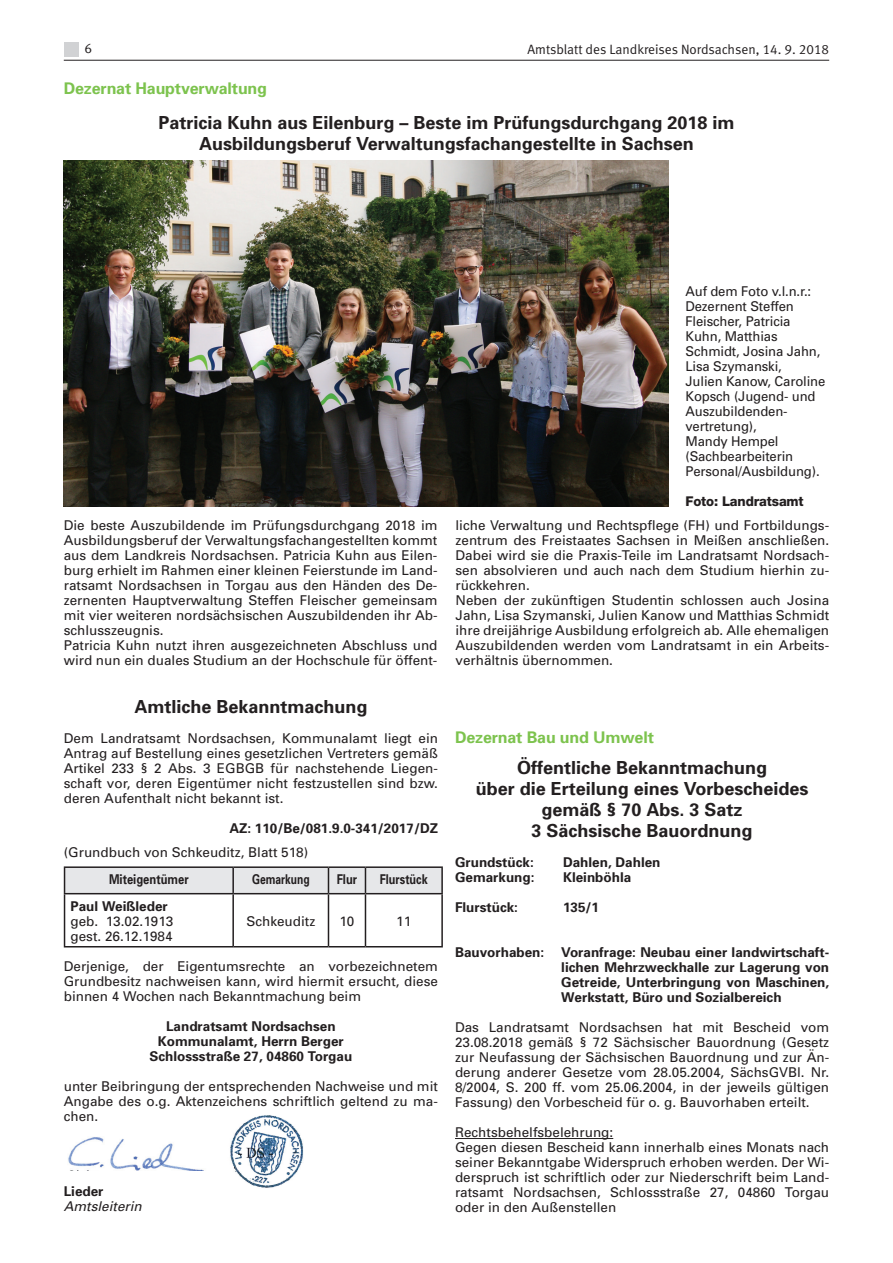
<style>
.page{position:relative;width:893px;height:1263px;background:#fff}
.page>*{position:absolute;margin:0;border:0;box-sizing:border-box;transform-origin:0 0}
.t1{font:700 18px/21px "Univers";color:#231f20;text-align:center}
.t2{font:700 16.05px "Univers";letter-spacing:-.01em;color:#7dc34e}
.t3{font:13.5px/15px "Univers";color:#231f20}
.t4{font:700 13.5px/15px "Univers";color:#231f20;text-align:justify}
.t5{font:13.5px "Meta Normal LF";color:#231f20}
.t6{font:700 13.5px "Univers";color:#231f20;scale:.83 1}
.t7{font:800 13.5px "Helvetica Neue";letter-spacing:-.01em;color:#231f20}
.t8{font:italic 13.5px "Univers";color:#231f20}
.t9{font:700 13.5px "Univers";color:#231f20;scale:.76 1}
.t10{font:700 13.5px "Univers";color:#231f20;scale:.81 1}
</style>
<div class="page">
<hr style="left:64px;top:60px;width:765px;height:1px;background:#231f20">
<div style="left:64px;top:43px;width:15px;height:14px;background:#d1d2d4"></div>
<hr style="left:455px;top:1138px;width:158px;height:1px;background:#231f20">
<img style="left:64px;top:160px;width:604px;height:347px">
<img style="left:68px;top:1137px;width:135px;height:33px">
<img style="left:230px;top:1115px;width:73px;height:73px">
<hr style="left:64px;top:866px;width:169px;height:2px;background:#231f20">
<hr style="left:233px;top:866px;width:95px;height:2px;background:#231f20">
<hr style="left:328px;top:866px;width:37px;height:2px;background:#231f20">
<hr style="left:365px;top:866px;width:78px;height:2px;background:#231f20">
<svg style="left:64px;top:867px;width:377px;height:26px;background:#dbdcde"></svg>
<hr style="left:441px;top:868px;width:2px;height:25px;background:#231f20">
<hr style="left:64px;top:893px;width:169px;height:1px;background:#231f20">
<hr style="left:64px;top:894px;width:1px;height:52px;background:#231f20">
<hr style="left:233px;top:893px;width:95px;height:1px;background:#231f20">
<hr style="left:232px;top:894px;width:2px;height:52px;background:#231f20">
<hr style="left:328px;top:893px;width:37px;height:1px;background:#231f20">
<hr style="left:328px;top:894px;width:1px;height:52px;background:#231f20">
<hr style="left:365px;top:893px;width:78px;height:1px;background:#231f20">
<hr style="left:365px;top:894px;width:1px;height:52px;background:#231f20">
<hr style="left:441px;top:894px;width:2px;height:52px;background:#231f20">
<hr style="left:64px;top:946px;width:169px;height:1px;background:#231f20">
<hr style="left:233px;top:946px;width:95px;height:1px;background:#231f20">
<hr style="left:328px;top:946px;width:37px;height:1px;background:#231f20">
<hr style="left:365px;top:946px;width:78px;height:1px;background:#231f20">
<p class="t5" style="left:85px;top:41px;width:9px">6</p>
<p class="t5" style="left:527px;top:41px;width:303px">Amtsblatt des Landkreises Nordsachsen, 14. 9. 2018</p>
<p class="t2" style="left:64px;top:78px;width:205px">Dezernat Hauptverwaltung</p>
<h1 class="t1" style="left:158px;top:112px;width:578px">Patricia Kuhn aus Eilenburg – Beste im Prüfungsdurchgang 2018 im<br>Ausbildungsberuf Verwaltungsfachangestellte in Sachsen</h1>
<p class="t3" style="left:685px;top:283px;width:141px">Auf dem Foto v.l.n.r.:<br>Dezernent Steffen<br>Fleischer, Patricia<br>Kuhn, Matthias<br>Schmidt, Josina Jahn,<br>Lisa Szymanski,<br>Julien Kanow, Caroline<br>Kopsch (Jugend- und<br>Auszubildenden&shy;vertretung),<br>Mandy Hempel (Sachbearbeiterin<br>Personal/Ausbildung).</p>
<p class="t7" style="left:685px;top:493px;width:120px">Foto: Landratsamt</p>
<p class="t3" style="left:64px;top:517px;width:375px">Die beste Auszubildende im Prüfungsdurchgang 2018 im Ausbildungsberuf der Verwaltungsfachangestellten kommt aus dem Landkreis Nordsachsen. Patricia Kuhn aus Eilen&shy;burg erhielt im Rahmen einer kleinen Feierstunde im Land&shy;ratsamt Nordsachsen in Torgau aus den Händen des De&shy;zernenten Hauptverwaltung Steffen Fleischer gemeinsam mit vier weiteren nordsächsischen Auszubildenden ihr Ab&shy;schlusszeugnis.<br>Patricia Kuhn nutzt ihren ausgezeichneten Abschluss und wird nun ein duales Studium an der Hochschule für öffent-</p>
<p class="t3" style="left:455px;top:517px;width:375px">liche Verwaltung und Rechtspflege (FH) und Fortbildungs&shy;zentrum des Freistaates Sachsen in Meißen anschließen.<br>Dabei wird sie die Praxis-Teile im Landratsamt Nordsach&shy;sen absolvieren und auch nach dem Studium hierhin zu&shy;rückkehren.<br>Neben der zukünftigen Studentin schlossen auch Josina Jahn, Lisa Szymanski, Julien Kanow und Matthias Schmidt ihre dreijährige Ausbildung erfolgreich ab. Alle ehemaligen Auszubildenden werden vom Landratsamt in ein Arbeits&shy;verhältnis übernommen.</p>
<h1 class="t1" style="left:134px;top:695px;width:235px">Amtliche Bekanntmachung</h1>
<p class="t3" style="left:64px;top:730px;width:376px;text-align:justify">Dem Landratsamt Nordsachsen, Kommunalamt liegt ein Antrag auf Bestellung eines gesetzlichen Vertreters gemäß Artikel 233 § 2 Abs. 3 EGBGB für nachstehende Liegen&shy;schaft vor, deren Eigentümer nicht festzustellen sind bzw. deren Aufenthalt nicht bekannt ist.</p>
<p class="t4" style="left:229px;top:820px;width:210px">AZ: 110/Be/081.9.0-341/2017/DZ</p>
<p class="t3" style="left:64px;top:844px;width:246px">(Grundbuch von Schkeuditz, Blatt 518)</p>
<p class="t2" style="left:455px;top:727px;width:200px">Dezernat Bau und Umwelt</p>
<h1 class="t1" style="left:476px;top:757px;width:334px">Öffentliche Bekanntmachung<br>über die Erteilung eines Vorbescheides gemäß § 70 Abs. 3 Satz<br>3 Sächsische Bauordnung</h1>
<p class="t4" style="left:455px;top:854px;width:80px">Grundstück:</p>
<p class="t4" style="left:563px;top:854px;width:99px">Dahlen, Dahlen</p>
<p class="t4" style="left:455px;top:869px;width:81px">Gemarkung:</p>
<p class="t4" style="left:563px;top:869px;width:70px">Kleinböhla</p>
<p class="t4" style="left:455px;top:899px;width:65px">Flurstück:</p>
<p class="t4" style="left:563px;top:899px;width:38px">135/1</p>
<p class="t4" style="left:455px;top:944px;width:91px">Bauvorhaben:</p>
<p class="t4" style="left:561px;top:944px;width:269px">Voranfrage: Neubau einer landwirtschaft&shy;lichen Mehrzweckhalle zur Lagerung von Getreide, Unterbringung von Maschinen, Werkstatt, Büro und Sozialbereich</p>
<p class="t3" style="left:455px;top:1020px;width:376px;text-align:justify">Das Landratsamt Nordsachsen hat mit Bescheid vom 23.08.2018 gemäß § 72 Sächsischer Bauordnung (Gesetz zur Neufassung der Sächsischen Bauordnung und zur Än&shy;derung anderer Gesetze vom 28.05.2004, SächsGVBl. Nr.<br>8/2004, S. 200 ff. vom 25.06.2004, in der jeweils gültigen Fassung) den Vorbescheid für o. g. Bauvorhaben erteilt.</p>
<p class="t3" style="left:455px;top:1125px;width:376px">Rechtsbehelfsbelehrung:<br>Gegen diesen Bescheid kann innerhalb eines Monats nach seiner Bekanntgabe Widerspruch erhoben werden. Der Wi&shy;derspruch ist schriftlich oder zur Niederschrift beim Land&shy;ratsamt Nordsachsen, Schlossstraße 27, 04860 Torgau oder in den Außenstellen</p>
<p class="t6" style="left:109px;top:871px;width:98px">Miteigentümer</p>
<p class="t9" style="left:252px;top:871px;width:77px">Gemarkung</p>
<p class="t6" style="left:337px;top:871px;width:26px">Flur</p>
<p class="t10" style="left:380px;top:871px;width:61px">Flurstück</p>
<p class="t4" style="left:71px;top:898px;width:99px">Paul Weißleder</p>
<p class="t3" style="left:71px;top:913px;width:104px">geb. 13.02.1913 gest. 26.12.1984</p>
<p class="t3" style="left:246px;top:913px;width:70px">Schkeuditz</p>
<p class="t3" style="left:339px;top:913px;width:17px">10</p>
<p class="t3" style="left:396px;top:913px;width:17px">11</p>
<p class="t3" style="left:64px;top:959px;width:376px;text-align:justify">Derjenige, der Eigentumsrechte an vorbezeichnetem Grundbesitz nachweisen kann, wird hiermit ersucht, diese binnen 4 Wochen nach Bekanntmachung beim</p>
<p class="t4" style="left:149px;top:1018px;width:204px;text-align:center">Landratsamt Nordsachsen<br>Kommunalamt, Herrn Berger<br>Schlossstraße 27, 04860 Torgau</p>
<p class="t3" style="left:64px;top:1079px;width:376px;text-align:justify">unter Beibringung der entsprechenden Nachweise und mit Angabe des o.g. Aktenzeichens schriftlich geltend zu ma&shy;chen.</p>
<p class="t4" style="left:64px;top:1183px;width:41px">Lieder</p>
<p class="t8" style="left:64px;top:1198px;width:80px">Amtsleiterin</p>
</div>
